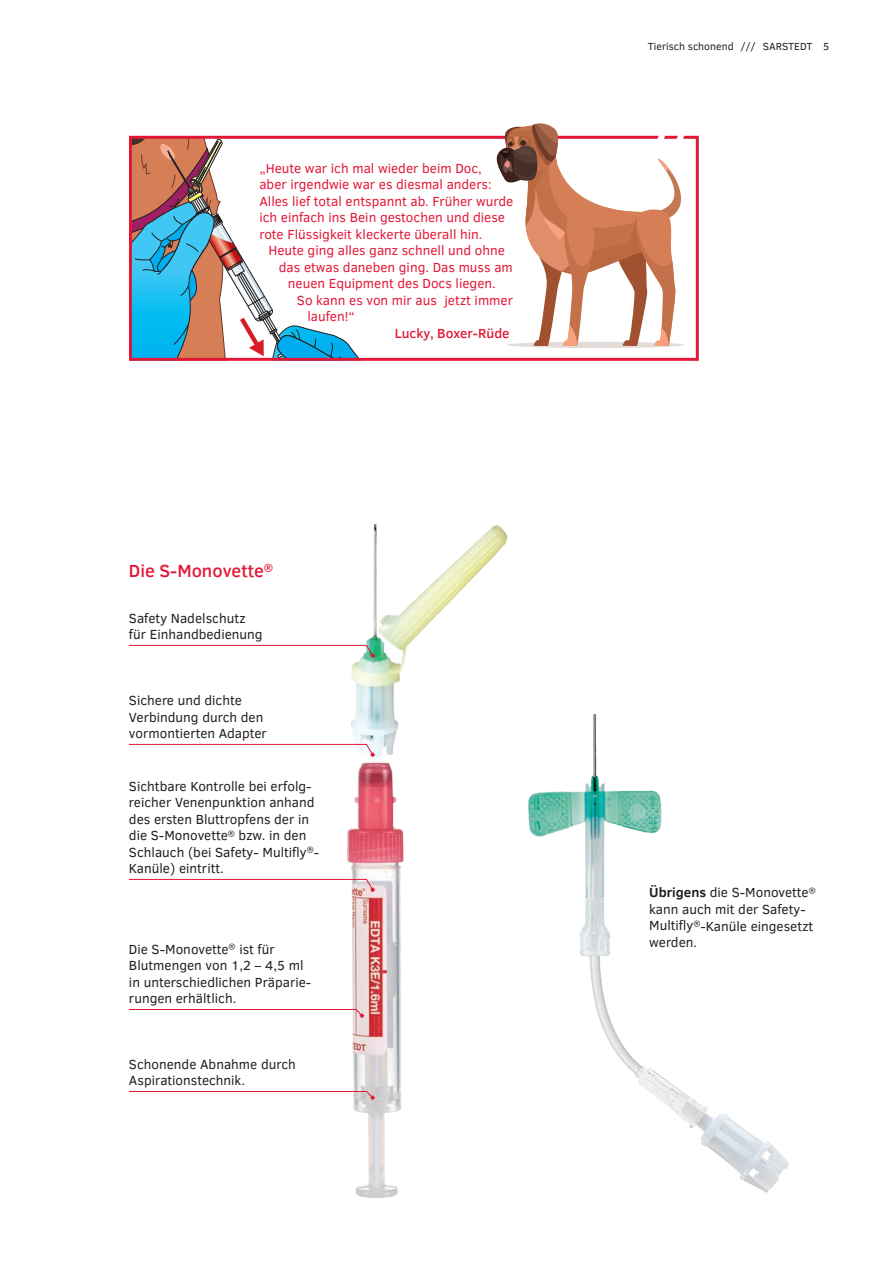
<style>
.page{position:relative;width:893px;height:1263px;background:#fff}
.page>*{position:absolute;margin:0;border:0;box-sizing:border-box;transform-origin:0 0}
.t1{font:500 18px "Clear Sans";color:#e21736}
.t2{font:13.5px/16.5px "Clear Sans";color:#231f20}
.t3{font:13.5px/16.5px "Clear Sans";color:#e21736}
.t4{font:500 13.5px "Clear Sans";color:#e21736}
.t5{font:10.5px "Clear Sans";color:#231f20}
.s1{font-weight:700}
</style>
<div class="page">
<svg style="left:129px;top:136px;width:570px;height:225px"></svg>
<div style="left:507px;top:342px;width:177px;height:6px;background:#e1dcda;border-radius:50%"></div>
<svg style="left:489px;top:123px;width:204px;height:223px"></svg>
<img style="left:317px;top:524px;width:191px;height:220px">
<img style="left:336px;top:704px;width:79px;height:494px">
<svg style="left:129px;top:645px;width:246px;height:13px"></svg>
<svg style="left:129px;top:744px;width:246px;height:13px"></svg>
<svg style="left:129px;top:879px;width:246px;height:13px"></svg>
<svg style="left:129px;top:1009px;width:235px;height:9px"></svg>
<svg style="left:129px;top:1091px;width:246px;height:9px"></svg>
<img style="left:503px;top:715px;width:287px;height:478px">
<p class="t3" style="left:259px;top:160px;width:255px">„Heute war ich mal wieder beim Doc,<br>aber irgendwie war es diesmal anders:<br>Alles lief total entspannt ab. Früher wurde ich einfach ins Bein gestochen und diese rote Flüssigkeit kleckerte überall hin.</p>
<p class="t3" style="left:268px;top:242px;width:238px">Heute ging alles ganz schnell und ohne</p>
<p class="t3" style="left:279px;top:259px;width:235px">das etwas daneben ging. Das muss am</p>
<p class="t3" style="left:288px;top:275px;width:209px">neuen Equipment des Docs liegen.</p>
<p class="t3" style="left:297px;top:292px;width:218px">So kann es von mir aus jetzt immer</p>
<p class="t3" style="left:307px;top:308px;width:49px">laufen!“</p>
<p class="t4" style="left:395px;top:323px;width:116px">Lucky, Boxer-Rüde</p>
<h1 class="t1" style="left:129px;top:558px;width:146px">Die S-Monovette<sup>®</sup></h1>
<p class="t2" style="left:129px;top:610px;width:135px">Safety Nadelschutz für Einhandbedienung</p>
<p class="t2" style="left:129px;top:692px;width:139px">Sichere und dichte<br>Verbindung durch den vormontierten Adapter</p>
<p class="t2" style="left:129px;top:778px;width:192px">Sichtbare Kontrolle bei erfolg&shy;reicher Venenpunktion anhand des ersten Bluttropfens der in die S-Monovette<sup>®</sup> bzw. in den<br>Schlauch (bei Safety- Multifly<sup>®</sup>-<br>Kanüle) eintritt.</p>
<p class="t2" style="left:129px;top:940px;width:184px">Die S-Monovette<sup>®</sup> ist für<br>Blutmengen von 1,2 – 4,5 ml in unterschiedlichen Präparie&shy;rungen erhältlich.</p>
<p class="t2" style="left:129px;top:1055px;width:168px">Schonende Abnahme durch<br>Aspirationstechnik.</p>
<p class="t5" style="left:648px;top:39px;width:183px">Tierisch schonend /// SARSTEDT 5</p>
<p class="t2" style="left:649px;top:884px;width:168px"><span class="s1">Übrigens</span> die S-Monovette<sup>® </sup>kann auch mit der Safety-<br>Multifly<sup>®</sup>-Kanüle eingesetzt werden.</p>
</div>
